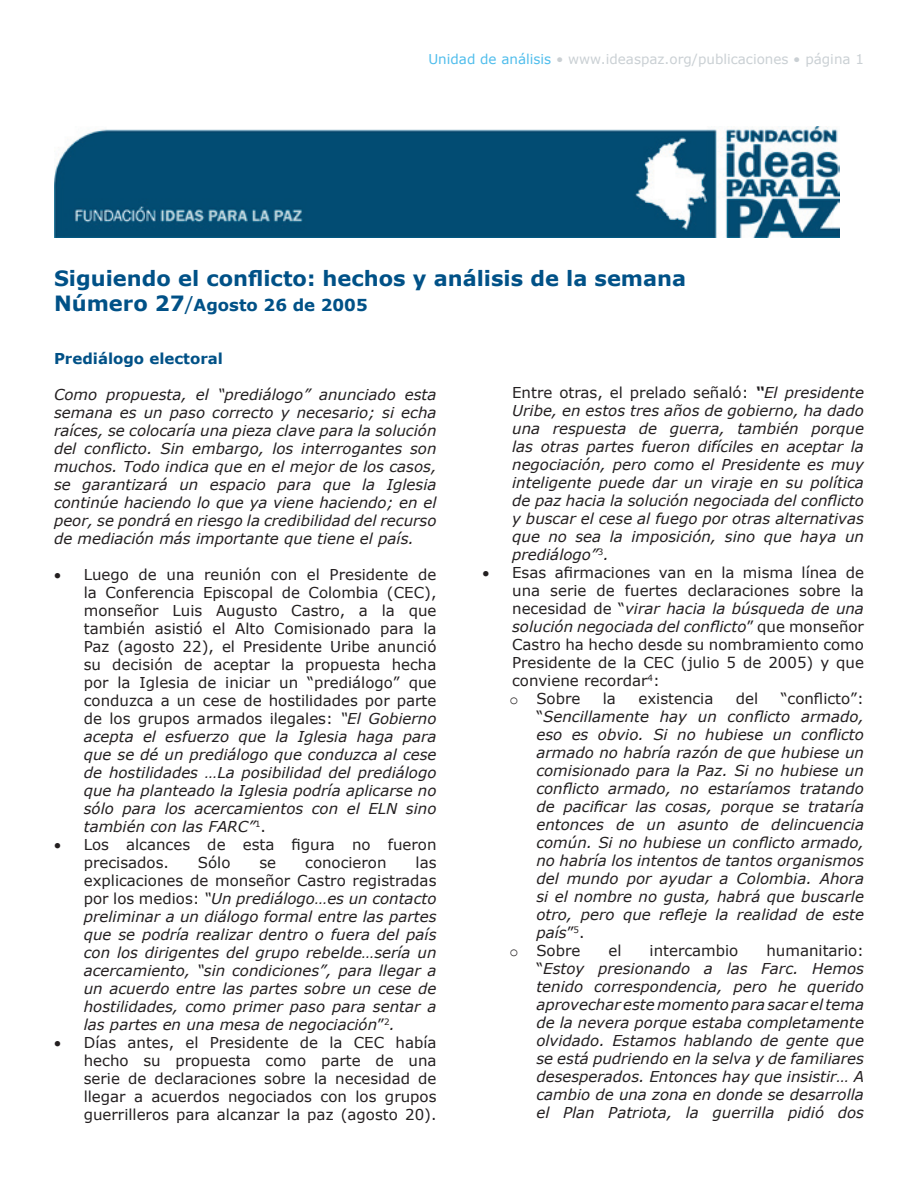
<style>
.page{position:relative;width:918px;height:1188px;background:#fff}
.page>*{position:absolute;margin:0;border:0;box-sizing:border-box;transform-origin:0 0}
.t1{font:700 21px "Verdana";color:#005187}
.t2{font:700 16.5px "Verdana";color:#005187}
.t3{font:italic 15px/18px "Verdana";color:#231f20;text-align:justify}
.t4{font:15px/18px "Verdana";color:#231f20;text-align:justify}
.t5{font:700 15px "Verdana";color:#005187}
.t6{font:13.5px "Verdana";color:#cad0d4}
.s1{color:#4fbdec}
.s2{font-size:21px}
.s3{font-weight:400;font-size:19.5px}
.s4{font-style:italic}
.s5{font-style:normal}
.s6{font-weight:700}
.s7{font-family:"Courier New"}
</style>
<div class="page">
<img style="left:54px;top:126px;width:786px;height:112px">
<p class="t6" style="left:428px;top:51px;width:437px"><span class="s1">Unidad de análisis</span> • www.ideaspaz.org/publicaciones • página 1</p>
<h1 class="t1" style="left:54px;top:265px;width:634px">Siguiendo el conflicto: hechos y análisis de la semana</h1>
<p class="t2" style="left:54px;top:295px;width:315px"><span class="s2">Número 27</span><span class="s3">/</span>Agosto 26 de 2005</p>
<p class="t5" style="left:54px;top:349px;width:171px">Prediálogo electoral</p>
<p class="t3" style="left:54px;top:385px;width:384px">Como propuesta, el “prediálogo” anunciado esta semana es un paso correcto y necesario; si echa raíces, se colocaría una pieza clave para la solución del conflicto. Sin embargo, los interrogantes son muchos. Todo indica que en el mejor de los casos, se garantizará un espacio para que la Iglesia continúe haciendo lo que ya viene haciendo; en el peor, se pondrá en riesgo la credibilidad del recurso de mediación más importante que tiene el país.</p>
<p class="t4" style="left:84px;top:565px;width:354px;text-indent:-30px">• Luego de una reunión con el Presidente de la Conferencia Episcopal de Colombia (CEC), monseñor Luis Augusto Castro, a la que también asistió el Alto Comisionado para la Paz (agosto 22), el Presidente Uribe anunció su decisión de aceptar la propuesta hecha por la Iglesia de iniciar un “prediálogo” que conduzca a un cese de hostilidades por parte de los grupos armados ilegales: <span class="s4">“El Gobierno acepta el esfuerzo que la Iglesia haga para que se dé un prediálogo que conduzca al cese de hostilidades …La posibilidad del prediálogo que ha planteado la Iglesia podría aplicarse no sólo para los acercamientos con el ELN sino también con las FARC”</span><sup>1</sup>.</p>
<p class="t4" style="left:84px;top:835px;width:354px;text-indent:-30px">• Los alcances de esta figura no fueron precisados.</p>
<p class="t4" style="left:198px;top:853px;width:34px">Sólo</p>
<p class="t4" style="left:259px;top:853px;width:18px">se</p>
<p class="t4" style="left:305px;top:853px;width:83px">conocieron</p>
<p class="t3" style="left:84px;top:853px;width:354px;text-indent:332px"><span class="s5">las explicaciones de monseñor Castro registradas por los medios:</span> “Un prediálogo…es un contacto preliminar a un diálogo formal entre las partes que se podría realizar dentro o fuera del país con los dirigentes del grupo rebelde…sería un acercamiento, “sin condiciones”, para llegar a un acuerdo entre las partes sobre un cese de hostilidades, como primer paso para sentar a las partes en una mesa de negociación<span class="s5">”</span><sup>2</sup>.</p>
<p class="t4" style="left:84px;top:1033px;width:354px;text-indent:-30px">• Días antes, el Presidente de la CEC había hecho su propuesta como parte de una serie de declaraciones sobre la necesidad de llegar a acuerdos negociados con los grupos guerrilleros para alcanzar la paz (agosto 20).</p>
<p class="t3" style="left:512px;top:383px;width:353px"><span class="s5">Entre otras, el prelado señaló:</span> <span class="s6">“</span>El presidente Uribe, en estos tres años de gobierno, ha dado una respuesta de guerra, también porque las otras partes fueron difíciles en aceptar la negociación, pero como el Presidente es muy inteligente puede dar un viraje en su política de paz hacia la solución negociada del conflicto y buscar el cese al fuego por otras alternativas que no sea la imposición, sino que haya un prediálogo”<sup>3</sup>.</p>
<p class="t4" style="left:509px;top:563px;width:356px;text-align:left;text-indent:-27px">• Esas afirmaciones van en la misma línea de una serie de fuertes declaraciones sobre la necesidad de “<span class="s4">virar hacia la búsqueda de una solución negociada del conflicto</span>” que monseñor Castro ha hecho desde su nombramiento como Presidente de la CEC (julio 5 de 2005) y que conviene recordar<sup>4</sup>:<br><span class="s7">o</span> Sobre</p>
<p class="t4" style="left:603px;top:689px;width:15px">la</p>
<p class="t4" style="left:638px;top:689px;width:77px">existencia</p>
<p class="t4" style="left:736px;top:689px;width:24px">del</p>
<p class="t4" style="left:781px;top:689px;width:85px">“conflicto”:</p>
<p class="t3" style="left:536px;top:707px;width:329px"><span class="s5">“</span>Sencillamente hay un conflicto armado,</p>
<p class="t3" style="left:536px;top:725px;width:329px">eso es obvio. Si no hubiese un conflicto</p>
<p class="t3" style="left:536px;top:743px;width:329px">armado no habría razón de que hubiese un</p>
<p class="t3" style="left:536px;top:761px;width:329px">comisionado para la Paz. Si no hubiese un</p>
<p class="t3" style="left:536px;top:779px;width:329px">conflicto armado, no estaríamos tratando</p>
<p class="t3" style="left:536px;top:797px;width:329px">de pacificar las cosas, porque se trataría</p>
<p class="t3" style="left:536px;top:815px;width:329px">entonces de un asunto de delincuencia</p>
<p class="t3" style="left:536px;top:833px;width:329px">común. Si no hubiese un conflicto armado,</p>
<p class="t3" style="left:536px;top:851px;width:329px">no habría los intentos de tantos organismos</p>
<p class="t3" style="left:536px;top:869px;width:329px">del mundo por ayudar a Colombia. Ahora</p>
<p class="t3" style="left:536px;top:887px;width:329px">si el nombre no gusta, habrá que buscarle</p>
<p class="t3" style="left:536px;top:905px;width:329px">otro, pero que refleje la realidad de este</p>
<p class="t3" style="left:536px;top:923px;width:50px">país<span class="s5">”</span><sup>5</sup><span class="s5">.</span></p>
<p class="t4" style="left:509px;top:941px;width:73px"><span class="s7">o</span> Sobre</p>
<p class="t4" style="left:608px;top:941px;width:15px">el</p>
<p class="t4" style="left:650px;top:941px;width:90px">intercambio</p>
<p class="t3" style="left:536px;top:941px;width:329px;text-indent:230px"><span class="s5">humanitario: “</span>Estoy presionando a las Farc. Hemos tenido correspondencia, pero he querido aprovechar este momento para sacar el tema de la nevera porque estaba completamente olvidado. Estamos hablando de gente que se está pudriendo en la selva y de familiares desesperados. Entonces hay que insistir… A cambio de una zona en donde se desarrolla el Plan Patriota, la guerrilla pidió dos</p>
</div>
